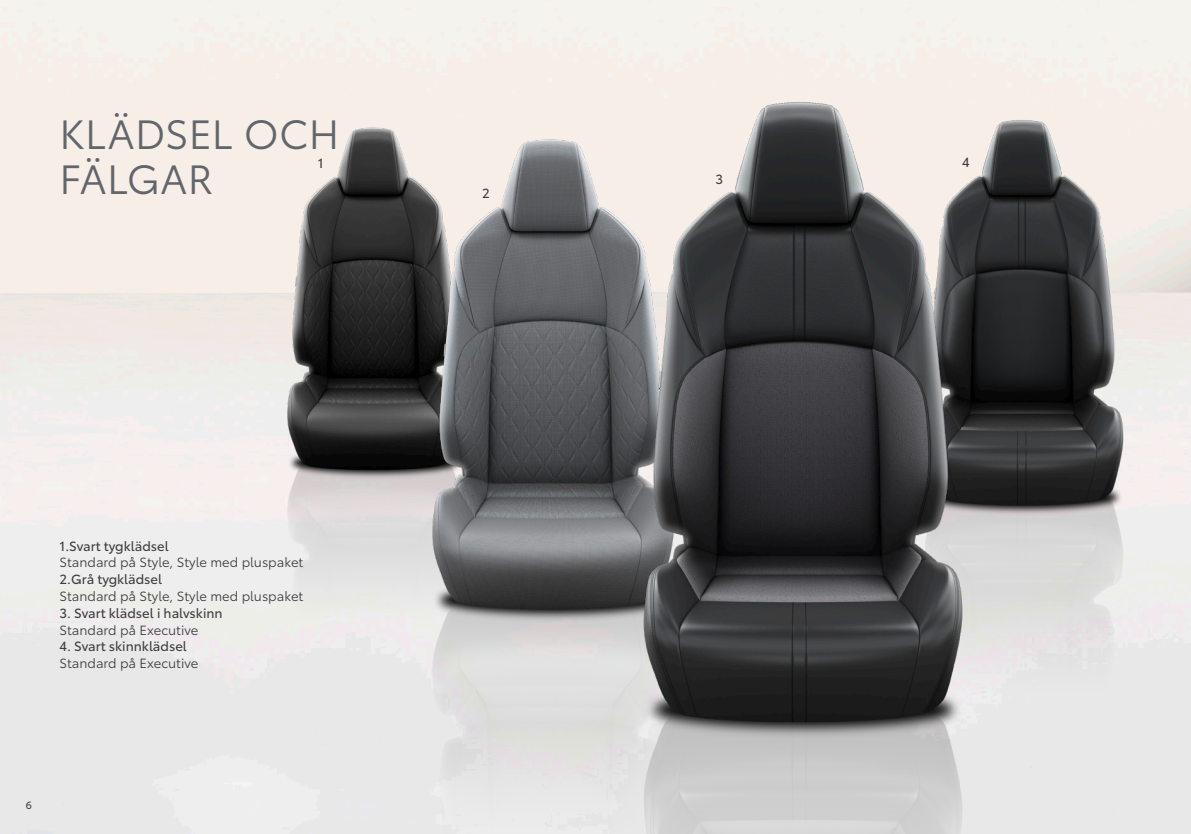
<style>
.page{position:relative;width:1191px;height:834px;background:#fff}
.page>*{position:absolute;margin:0;border:0;box-sizing:border-box;transform-origin:0 0}
.HEADING_CAPS_23pt_TSG2_BOOK{font:40.25px/44.6px "Toyota Type";letter-spacing:.005em;color:#61666c}
.CAPTION_HEAD_SENTENCE_TSG_K{font:13.12px "Toyota Type";color:#3e3e3f}
.CAPTION_HEAD_SENTENCE_TSG_K-2{font:13.12px "Toyota Type";color:#3e3e3f}
.PIC_NO_TSG_K_RL{font:13.12px "Toyota Type";color:#3e3e3f}
.t1{font:10.5px "Toyota Type";color:#3e3e3f}
</style>
<div class="page">
<img style="left:597px;top:772px;width:412px;height:61px">
<img style="left:267px;top:119px;width:135px;height:378px">
<img style="left:1009px;top:76px;width:137px;height:460px">
<img style="left:402px;top:119px;width:195px;height:528px">
<img style="left:597px;top:60px;width:412px;height:712px">
<p class="HEADING_CAPS_23pt_TSG2_BOOK" style="left:60px;top:110px;width:281px">KLÄDSEL OCH<br>FÄLGAR</p>
<p class="PIC_NO_TSG_K_RL" style="left:318px;top:153px;width:7px">1</p>
<p class="CAPTION_HEAD_SENTENCE_TSG_K-2" style="left:60px;top:536px;width:111px">1.Svart tygklädsel</p>
<p class="CAPTION_HEAD_SENTENCE_TSG_K" style="left:60px;top:553px;width:245px">Standard på Style, Style med pluspaket</p>
<p class="CAPTION_HEAD_SENTENCE_TSG_K-2" style="left:60px;top:569px;width:104px">2.Grå tygklädsel</p>
<p class="CAPTION_HEAD_SENTENCE_TSG_K" style="left:60px;top:586px;width:245px">Standard på Style, Style med pluspaket</p>
<p class="CAPTION_HEAD_SENTENCE_TSG_K-2" style="left:60px;top:603px;width:165px">3. Svart klädsel i halvskinn</p>
<p class="CAPTION_HEAD_SENTENCE_TSG_K" style="left:60px;top:620px;width:140px">Standard på Executive</p>
<p class="CAPTION_HEAD_SENTENCE_TSG_K-2" style="left:60px;top:636px;width:129px">4. Svart skinnklädsel</p>
<p class="CAPTION_HEAD_SENTENCE_TSG_K" style="left:60px;top:653px;width:140px">Standard på Executive</p>
<p class="t1" style="left:26px;top:797px;width:8px">6</p>
<p class="PIC_NO_TSG_K_RL" style="left:482px;top:184px;width:9px">2</p>
<p class="PIC_NO_TSG_K_RL" style="left:715px;top:169px;width:9px">3</p>
<p class="PIC_NO_TSG_K_RL" style="left:962px;top:152px;width:9px">4</p>
</div>
